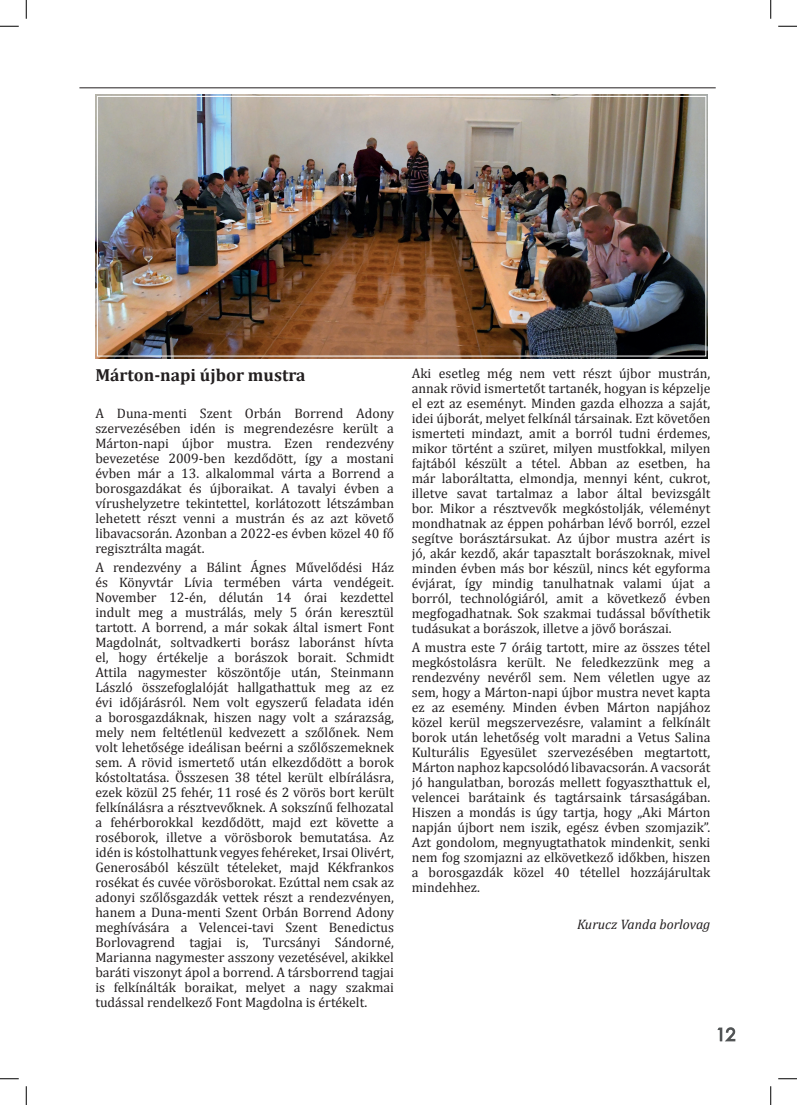
<style>
.page{position:relative;width:797px;height:1105px;background:#fff}
.page>*{position:absolute;margin:0;border:0;box-sizing:border-box;transform-origin:0 0}
.t1{font:700 17.5px "Cambria";color:#231f20}
.t2{font:13.75px/15px "Cambria";color:#231f20;text-align:justify}
.t3{font:italic 13.75px "Cambria";color:#231f20}
</style>
<div class="page">
<svg style="left:717px;top:1027px;width:19px;height:15px"></svg>
<hr style="left:79px;top:88px;width:636px;height:1px;background:#231f20">
<img style="left:95px;top:94px;width:613px;height:265px">
<div style="left:97px;top:96px;width:609px;height:260px;border:1px solid #fff"></div>
<svg style="left:0;top:25px;width:19px;height:2px"></svg>
<svg style="left:778px;top:25px;width:19px;height:2px"></svg>
<svg style="left:0;top:1078px;width:19px;height:1px"></svg>
<svg style="left:778px;top:1078px;width:19px;height:1px"></svg>
<svg style="left:25px;top:0;width:2px;height:19px"></svg>
<svg style="left:25px;top:1086px;width:2px;height:19px"></svg>
<svg style="left:770px;top:0;width:1px;height:19px"></svg>
<svg style="left:770px;top:1086px;width:1px;height:19px"></svg>
<p class="t1" style="left:95px;top:363px;width:212px">Márton-napi újbor mustra</p>
<p class="t2" style="left:95px;top:406px;width:300px">A Duna-menti Szent Orbán Borrend Adony szervezésében idén is megrendezésre került a Márton-napi újbor mustra. Ezen rendezvény bevezetése 2009-ben kezdődött, így a mostani évben már a 13. alkalommal várta a Borrend a borosgazdákat és újboraikat. A tavalyi évben a vírushelyzetre tekintettel, korlátozott létszámban lehetett részt venni a mustrán és az azt követő libavacsorán. Azonban a 2022-es évben közel 40 fő regisztrálta magát.</p>
<p class="t2" style="left:95px;top:560px;width:300px">A rendezvény a Bálint Ágnes Művelődési Ház és Könyvtár Lívia termében várta vendégeit.<br>November 12-én, délután 14 órai kezdettel indult meg a mustrálás, mely 5 órán keresztül tartott. A borrend, a már sokak által ismert Font Magdolnát, soltvadkerti borász laboránst hívta el, hogy értékelje a borászok borait. Schmidt Attila nagymester köszöntője után, Steinmann László összefoglalóját hallgathattuk meg az ez évi időjárásról. Nem volt egyszerű feladata idén a borosgazdáknak, hiszen nagy volt a szárazság, mely nem feltétlenül kedvezett a szőlőnek. Nem volt lehetősége ideálisan beérni a szőlőszemeknek sem. A rövid ismertető után elkezdődött a borok kóstoltatása. Összesen 38 tétel került elbírálásra, ezek közül 25 fehér, 11 rosé és 2 vörös bort került felkínálásra a résztvevőknek. A sokszínű felhozatal a fehérborokkal kezdődött, majd ezt követte a roséborok, illetve a vörösborok bemutatása. Az idén is kóstolhattunk vegyes fehéreket, Irsai Olivért, Generosából készült tételeket, majd Kékfrankos rosékat és cuvée vörösborokat. Ezúttal nem csak az adonyi szőlősgazdák vettek részt a rendezvényen, hanem a Duna-menti Szent Orbán Borrend Adony meghívására a Velencei-tavi Szent Benedictus Borlovagrend tagjai is, Turcsányi Sándorné, Marianna nagymester asszony vezetésével, akikkel baráti viszonyt ápol a borrend. A társborrend tagjai is felkínálták boraikat, melyet a nagy szakmai tudással rendelkező Font Magdolna is értékelt.</p>
<p class="t2" style="left:412px;top:366px;width:300px">Aki esetleg még nem vett részt újbor mustrán, annak rövid ismertetőt tartanék, hogyan is képzelje el ezt az eseményt. Minden gazda elhozza a saját, idei újborát, melyet felkínál társainak. Ezt követően ismerteti mindazt, amit a borról tudni érdemes, mikor történt a szüret, milyen mustfokkal, milyen fajtából készült a tétel. Abban az esetben, ha már laboráltatta, elmondja, mennyi ként, cukrot, illetve savat tartalmaz a labor által bevizsgált bor. Mikor a résztvevők megkóstolják, véleményt mondhatnak az éppen pohárban lévő borról, ezzel segítve borásztársukat. Az újbor mustra azért is jó, akár kezdő, akár tapasztalt borászoknak, mivel minden évben más bor készül, nincs két egyforma évjárat, így mindig tanulhatnak valami újat a borról, technológiáról, amit a következő évben megfogadhatnak. Sok szakmai tudással bővíthetik tudásukat a borászok, illetve a jövő borászai.</p>
<p class="t2" style="left:412px;top:640px;width:300px">A mustra este 7 óráig tartott, mire az összes tétel megkóstolásra került. Ne feledkezzünk meg a rendezvény nevéről sem. Nem véletlen ugye az sem, hogy a Márton-napi újbor mustra nevet kapta ez az esemény. Minden évben Márton napjához közel kerül megszervezésre, valamint a felkínált borok után lehetőség volt maradni a Vetus Salina Kulturális Egyesület szervezésében megtartott, Márton naphoz kapcsolódó libavacsorán. A vacsorát jó hangulatban, borozás mellett fogyaszthattuk el, velencei barátaink és tagtársaink társaságában.<br>Hiszen a mondás is úgy tartja, hogy „Aki Márton napján újbort nem iszik, egész évben szomjazik”.<br>Azt gondolom, megnyugtathatok mindenkit, senki nem fog szomjazni az elkövetkező időkben, hiszen a borosgazdák közel 40 tétellel hozzájárultak mindehhez.</p>
<p class="t3" style="left:577px;top:915px;width:135px">Kurucz Vanda borlovag</p>
</div>
